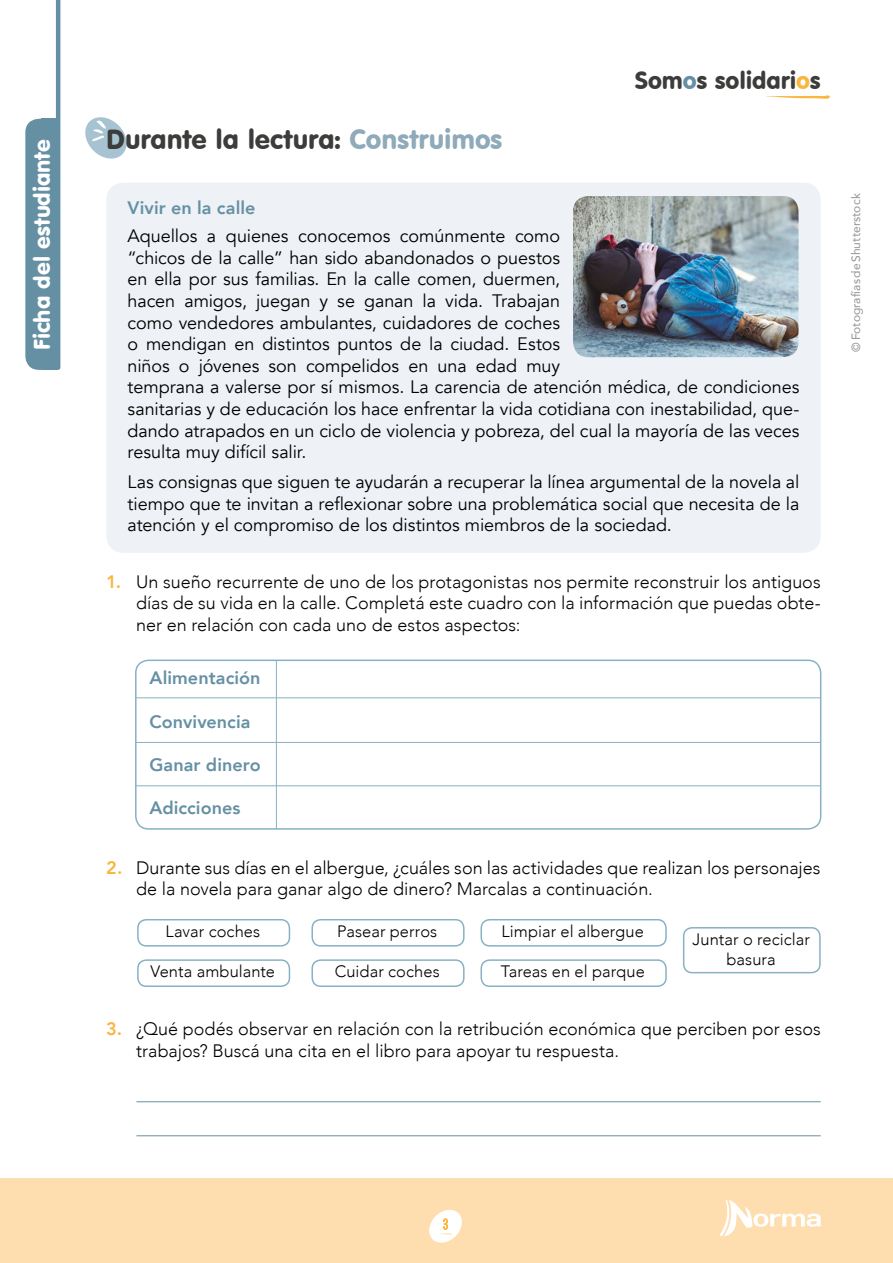
<style>
.page{position:relative;width:893px;height:1263px;background:#fff}
.page>*{position:absolute;margin:0;border:0;box-sizing:border-box;transform-origin:0 0}
.t1{font:27px "VAG Rounded BT";letter-spacing:-.005em;color:#3c3c3a}
.t2{font:24px "VAG Rounded BT";letter-spacing:-.005em;color:#3c3c3a}
.t3{font:22.5px "VAG Rounded BT";letter-spacing:-.005em;color:#fff}
.Texto_Act{font:18px/21.6px "Avenir";letter-spacing:-.005em;color:#000}
.Actividad{font:300 18px/21.6px "Avenir";color:#000}
.Texto_Act-2{font:800 18px "Avenir";letter-spacing:.005em;color:#6590a4}
.Texto_centrado{font:300 16.5px/19.8px "Avenir";letter-spacing:.005em;color:#000;text-align:center}
.t4{font:15px "geektastic";color:#fab63e}
.t5{font:12px "Avenir";letter-spacing:.005em;color:#959393}
.s1{color:#8faaba}
.s2{color:#6590a4}
.s3{color:#fab63e}
.s4{font-weight:800;color:#f9b63e}
</style>
<div class="page">
<svg style="left:766px;top:95px;width:64px;height:4px"></svg>
<div style="left:0;top:1178px;width:893px;height:85px;background:#fedeae"></div>
<svg style="left:429px;top:1209px;width:33px;height:34px"></svg>
<hr style="left:56px;top:0;width:4px;height:368px;background:#6590a4">
<div style="left:25px;top:119px;width:33px;height:251px;background:#6590a4;border-radius:13px"></div>
<div style="left:42px;top:119px;width:16px;height:251px;background:#6590a4"></div>
<svg style="left:85px;top:117px;width:42px;height:42px"></svg>
<svg style="left:719px;top:1200px;width:102px;height:36px"></svg>
<div style="left:106px;top:183px;width:715px;height:370px;background:#eef2f6;border-radius:17px"></div>
<div style="left:135px;top:659px;width:686px;height:171px;border:2px solid #87b1c4;border-radius:13px"></div>
<hr style="left:136px;top:697px;width:685px;height:1px;background:#87b1c4">
<hr style="left:136px;top:742px;width:685px;height:1px;background:#87b1c4">
<hr style="left:136px;top:785px;width:685px;height:1px;background:#87b1c4">
<hr style="left:276px;top:660px;width:1px;height:169px;background:#87b1c4">
<div style="left:137px;top:919px;width:153px;height:27px;border:2px solid #87b1c4;border-radius:9px"></div>
<div style="left:137px;top:959px;width:153px;height:28px;border:2px solid #87b1c4;border-radius:9px"></div>
<div style="left:311px;top:919px;width:154px;height:27px;border:2px solid #87b1c4;border-radius:9px"></div>
<div style="left:311px;top:959px;width:154px;height:28px;border:2px solid #87b1c4;border-radius:9px"></div>
<div style="left:480px;top:919px;width:187px;height:27px;border:2px solid #87b1c4;border-radius:9px"></div>
<div style="left:683px;top:927px;width:138px;height:46px;border:2px solid #87b1c4;border-radius:9px"></div>
<div style="left:480px;top:959px;width:187px;height:28px;border:2px solid #87b1c4;border-radius:9px"></div>
<hr style="left:136px;top:1101px;width:685px;height:1px;background:#6590a4">
<hr style="left:136px;top:1135px;width:685px;height:1px;background:#6590a4">
<img style="left:573px;top:196px;width:226px;height:161px">
<p class="t3" style="left:28px;top:350px;width:212px;rotate:-90deg">Ficha del estudiante</p>
<p class="t1" style="left:106px;top:122px;width:398px">Durante la lectura: <span class="s1">Construimos</span></p>
<p class="Texto_Act-2" style="left:128px;top:194px;width:129px">Vivir en la calle</p>
<h2 class="t2" style="left:635px;top:66px;width:187px">Som<span class="s2">o</span>s solidari<span class="s3">o</span>s</h2>
<p class="Texto_Act" style="left:128px;top:225px;width:673px">Aquellos a quienes conocemos comúnmente como<br>“chicos de la calle” han sido abandonados o puestos<br>en ella por sus familias. En la calle comen, duermen,<br>hacen amigos, juegan y se ganan la vida. Trabajan<br>como vendedores ambulantes, cuidadores de coches<br>o mendigan en distintos puntos de la ciudad. Estos<br>niños o jóvenes son compelidos en una edad muy<br>temprana a valerse por sí mismos. La carencia de atención médica, de condiciones sanitarias y de educación los hace enfrentar la vida cotidiana con inestabilidad, que&shy;dando atrapados en un ciclo de violencia y pobreza, del cual la mayoría de las veces resulta muy difícil salir.</p>
<p class="Texto_Act" style="left:128px;top:472px;width:673px;text-align:justify">Las consignas que siguen te ayudarán a recuperar la línea argumental de la novela al tiempo que te invitan a reflexionar sobre una problemática social que necesita de la atención y el compromiso de los distintos miembros de la sociedad.</p>
<p class="Actividad" style="left:136px;top:571px;width:686px;text-align:justify;text-indent:-30px"><span class="s4">1.</span> Un sueño recurrente de uno de los protagonistas nos permite reconstruir los antiguos días de su vida en la calle. Completá este cuadro con la información que puedas obte&shy;ner en relación con cada uno de estos aspectos:</p>
<p class="Texto_Act-2" style="left:150px;top:664px;width:112px">Alimentación</p>
<p class="Texto_Act-2" style="left:150px;top:707px;width:102px">Convivencia</p>
<p class="Texto_Act-2" style="left:150px;top:750px;width:113px">Ganar dinero</p>
<p class="Texto_Act-2" style="left:150px;top:794px;width:92px">Adicciones</p>
<p class="Actividad" style="left:136px;top:857px;width:686px;text-indent:-30px"><span class="s4">2.</span> Durante sus días en el albergue, ¿cuáles son las actividades que realizan los personajes de la novela para ganar algo de dinero? Marcalas a continuación.</p>
<p class="Texto_centrado" style="left:165px;top:921px;width:96px">Lavar coches</p>
<p class="Texto_centrado" style="left:151px;top:962px;width:126px">Venta ambulante</p>
<p class="Texto_centrado" style="left:337px;top:921px;width:102px">Pasear perros</p>
<p class="Texto_centrado" style="left:335px;top:962px;width:107px">Cuidar coches</p>
<p class="Texto_centrado" style="left:502px;top:921px;width:144px">Limpiar el albergue</p>
<p class="Texto_centrado" style="left:692px;top:929px;width:119px">Juntar o reciclar basura</p>
<p class="Texto_centrado" style="left:501px;top:962px;width:146px">Tareas en el parque</p>
<p class="Actividad" style="left:136px;top:1018px;width:686px;text-indent:-30px"><span class="s4">3.</span> ¿Qué podés observar en relación con la retribución económica que perciben por esos trabajos? Buscá una cita en el libro para apoyar tu respuesta.</p>
<p class="t5" style="left:846px;top:351px;width:160px;rotate:-90deg">© Fotografías de Shutterstock</p>
<p class="t4" style="left:443px;top:1216px;width:7px">3</p>
</div>
